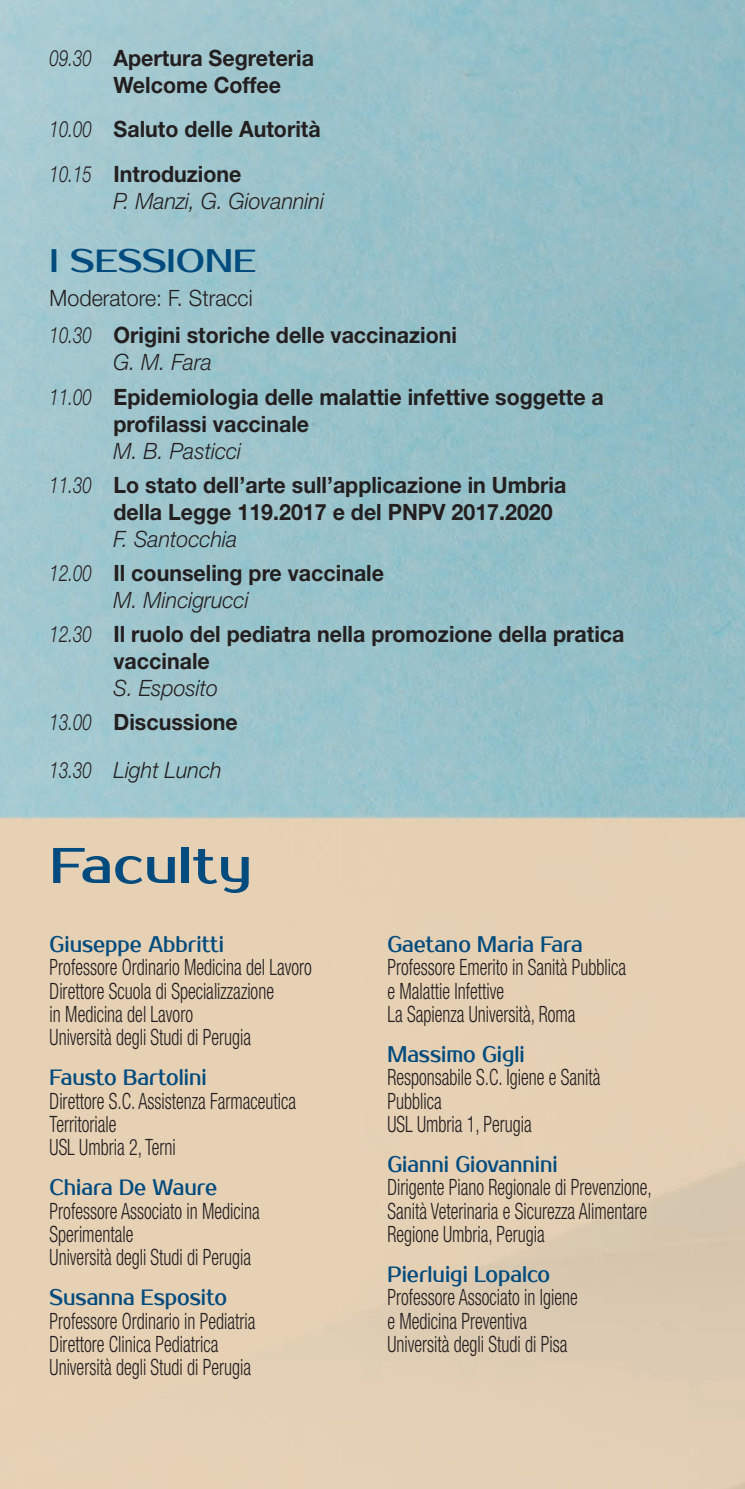
<style>
.page{position:relative;width:745px;height:1489px;background:#fff}
.page>*{position:absolute;margin:0;border:0;box-sizing:border-box;transform-origin:0 0}
.t1{font:50px "Prosto One";color:#014b7e}
.SESSIONE{font:32.5px "Prosto One";color:#014b7e}
._2_Afferenza__elenco{font:300 condensed 22.5px/23.2px "Helvetica Neue LT Std";color:#231f20;scale:.8 1}
._1_INTERVENTO{font:700 22.5px/27px "Helvetica Neue LT Std";color:#231f20;scale:.95 1}
._2_Relatore__elenco{font:22.5px "Prosto One";color:#014b7e;scale:.8 1}
._1_RELATORE_INTERVEN{font:italic 300 22.5px "Helvetica Neue LT Std";color:#231f20;scale:.95 1}
._1_INTERVENTO_Spazia{font:700 22.5px "Helvetica Neue LT Std";color:#231f20;scale:.95 1}
.MODERATORI_SESSIONE{font:300 22.5px "Helvetica Neue LT Std";color:#231f20;scale:.95 1}
._1_COFFEE_e_LUNCH{font:italic 300 22.5px "Helvetica Neue LT Std";color:#231f20;scale:.75 1}
.s1{font-weight:300;font-style:italic}
</style>
<div class="page">
<p class="_1_INTERVENTO" style="left:50px;top:44px;width:279px"><span class="s1">09.30</span> Apertura Segreteria</p>
<p class="_1_INTERVENTO" style="left:113px;top:71px;width:178px">Welcome Coffee</p>
<p class="_1_INTERVENTO_Spazia" style="left:50px;top:115px;width:286px"><span class="s1">10.00</span> Saluto delle Autorità</p>
<p class="_1_INTERVENTO_Spazia" style="left:50px;top:160px;width:203px"><span class="s1">10.15</span> Introduzione</p>
<p class="_1_RELATORE_INTERVEN" style="left:113px;top:188px;width:223px">P. Manzi, G. Giovannini</p>
<p class="SESSIONE" style="left:50px;top:241px;width:208px">I SESSIONE</p>
<p class="MODERATORI_SESSIONE" style="left:50px;top:284px;width:215px">Moderatore: F. Stracci</p>
<p class="_1_INTERVENTO" style="left:50px;top:321px;width:430px"><span class="s1">10.30</span> Origini storiche delle vaccinazioni</p>
<p class="_1_RELATORE_INTERVEN" style="left:113px;top:349px;width:105px">G. M. Fara</p>
<p class="_1_INTERVENTO" style="left:113px;top:382px;width:517px;text-indent:-64px"><span class="s1">11.00</span> Epidemiologia delle malattie infettive soggette a profilassi vaccinale</p>
<p class="_1_RELATORE_INTERVEN" style="left:113px;top:437px;width:136px">M. B. Pasticci</p>
<p class="_1_INTERVENTO" style="left:113px;top:470px;width:478px;text-indent:-64px"><span class="s1">11.30</span> Lo stato dell’arte sull’applicazione in Umbria della Legge 119.2017 e del PNPV 2017.2020</p>
<p class="_1_RELATORE_INTERVEN" style="left:113px;top:525px;width:132px">F. Santocchia</p>
<p class="_1_INTERVENTO" style="left:50px;top:559px;width:353px"><span class="s1">12.00</span> Il counseling pre vaccinale</p>
<p class="_1_RELATORE_INTERVEN" style="left:113px;top:586px;width:144px">M. Mincigrucci</p>
<p class="_1_INTERVENTO" style="left:113px;top:620px;width:539px;text-indent:-64px"><span class="s1">12.30</span> Il ruolo del pediatra nella promozione della pratica vaccinale</p>
<p class="_1_RELATORE_INTERVEN" style="left:113px;top:674px;width:112px">S. Esposito</p>
<p class="_1_INTERVENTO" style="left:50px;top:708px;width:199px"><span class="s1">13.00</span> Discussione</p>
<p class="_1_COFFEE_e_LUNCH" style="left:50px;top:757px;width:231px">13.30 Light Lunch</p>
<p class="t1" style="left:50px;top:836px;width:204px">Faculty</p>
<p class="_2_Relatore__elenco" style="left:50px;top:930px;width:219px">Giuseppe Abbritti</p>
<p class="_2_Afferenza__elenco" style="left:50px;top:955px;width:329px">Professore Ordinario Medicina del Lavoro</p>
<p class="_2_Afferenza__elenco" style="left:50px;top:978px;width:282px">Direttore Scuola di Specializzazione in Medicina del Lavoro</p>
<p class="_2_Afferenza__elenco" style="left:50px;top:1025px;width:253px">Università degli Studi di Perugia</p>
<p class="_2_Relatore__elenco" style="left:50px;top:1064px;width:198px">Fausto Bartolini</p>
<p class="_2_Afferenza__elenco" style="left:50px;top:1088px;width:309px">Direttore S.C. Assistenza Farmaceutica<br>Territoriale</p>
<p class="_2_Afferenza__elenco" style="left:50px;top:1135px;width:159px">USL Umbria 2, Terni</p>
<p class="_2_Relatore__elenco" style="left:50px;top:1174px;width:211px">Chiara De Waure</p>
<p class="_2_Afferenza__elenco" style="left:50px;top:1198px;width:264px">Professore Associato in Medicina<br>Sperimentale</p>
<p class="_2_Afferenza__elenco" style="left:50px;top:1245px;width:253px">Università degli Studi di Perugia</p>
<p class="_2_Relatore__elenco" style="left:50px;top:1284px;width:223px">Susanna Esposito</p>
<p class="_2_Afferenza__elenco" style="left:50px;top:1308px;width:258px">Professore Ordinario in Pediatria</p>
<p class="_2_Afferenza__elenco" style="left:50px;top:1331px;width:212px">Direttore Clinica Pediatrica</p>
<p class="_2_Afferenza__elenco" style="left:50px;top:1355px;width:253px">Università degli Studi di Perugia</p>
<p class="_2_Relatore__elenco" style="left:387px;top:930px;width:245px">Gaetano Maria Fara</p>
<p class="_2_Afferenza__elenco" style="left:387px;top:955px;width:300px">Professore Emerito in Sanità Pubblica e Malattie Infettive</p>
<p class="_2_Afferenza__elenco" style="left:387px;top:1001px;width:236px">La Sapienza Università, Roma</p>
<p class="_2_Relatore__elenco" style="left:387px;top:1040px;width:173px">Massimo Gigli</p>
<p class="_2_Afferenza__elenco" style="left:387px;top:1065px;width:267px">Responsabile S.C. Igiene e Sanità<br>Pubblica</p>
<p class="_2_Afferenza__elenco" style="left:387px;top:1111px;width:182px">USL Umbria 1, Perugia</p>
<p class="_2_Relatore__elenco" style="left:387px;top:1150px;width:214px">Gianni Giovannini</p>
<p class="_2_Afferenza__elenco" style="left:387px;top:1175px;width:332px">Dirigente Piano Regionale di Prevenzione,<br>Sanità Veterinaria e Sicurezza Alimentare</p>
<p class="_2_Afferenza__elenco" style="left:387px;top:1221px;width:198px">Regione Umbria, Perugia</p>
<p class="_2_Relatore__elenco" style="left:387px;top:1260px;width:205px">Pierluigi Lopalco</p>
<p class="_2_Afferenza__elenco" style="left:387px;top:1285px;width:239px">Professore Associato in Igiene e Medicina Preventiva</p>
<p class="_2_Afferenza__elenco" style="left:387px;top:1331px;width:226px">Università degli Studi di Pisa</p>
</div>
